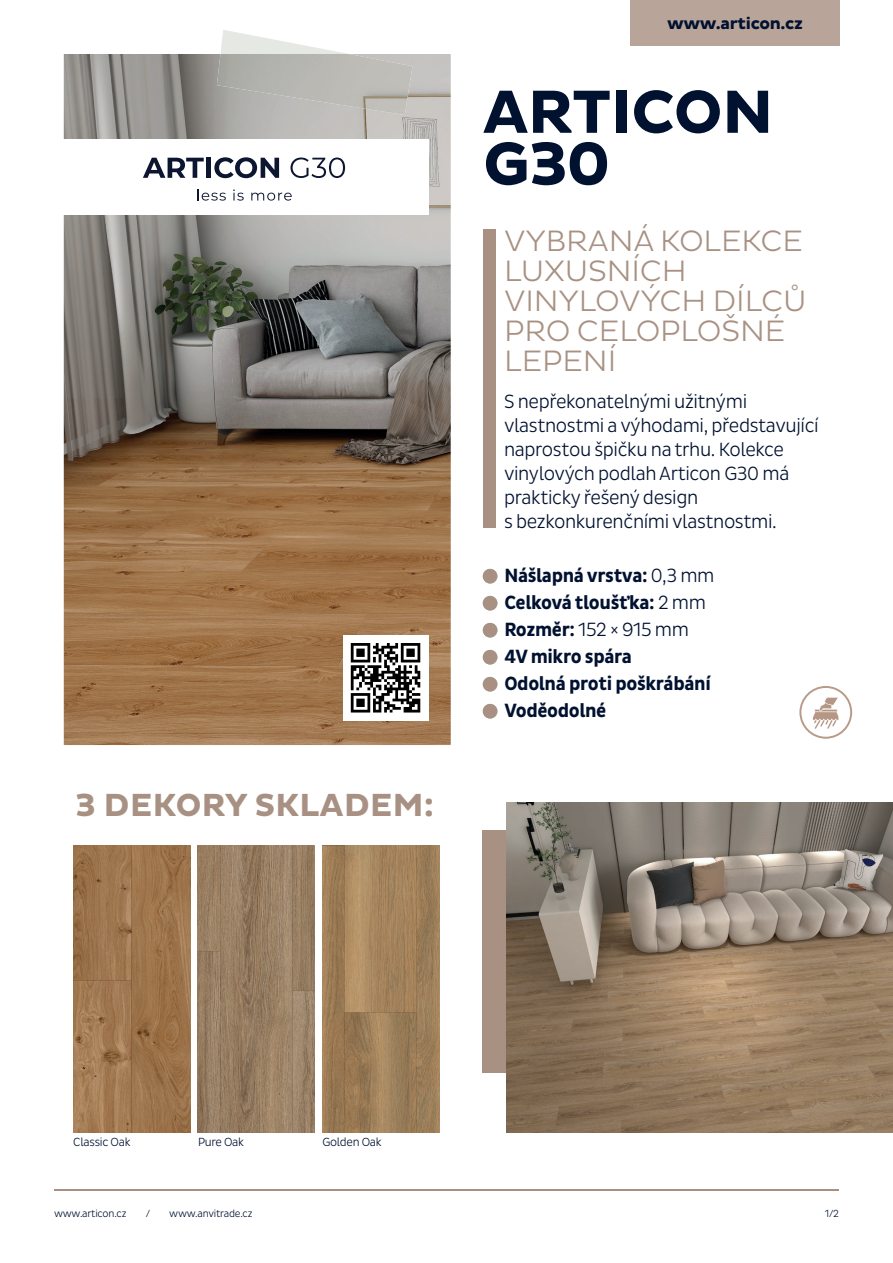
<style>
.page{position:relative;width:893px;height:1263px;background:#fff}
.page>*{position:absolute;margin:0;border:0;box-sizing:border-box;transform-origin:0 0}
.t1{font:700 61.95px/51.9px "Pluto Sans";letter-spacing:-.01em;color:#011130}
.t2{font:700 32.55px "Pluto Sans";letter-spacing:.015em;color:#a89183}
.t3{font:300 30px/30px "Pluto Sans";letter-spacing:-.005em;color:#a89183}
.t4{font:300 19.5px/24px "Pluto Sans Cond";letter-spacing:-.02em;color:#011130}
.t5{font:700 19.5px/27px "Pluto Sans Cond";letter-spacing:-.02em;color:#011130}
.t6{font:700 16.5px "Pluto Sans";letter-spacing:-.02em;color:#011130}
.t7{font:300 12px "Pluto Sans Cond";letter-spacing:-.02em;color:#011130}
.t8{font:300 10.5px "Pluto Sans Cond";letter-spacing:-.02em;color:#011130}
.s1{font-weight:300}
</style>
<div class="page">
<div style="left:482px;top:830px;width:242px;height:243px;background:#a89183"></div>
<img style="left:64px;top:54px;width:387px;height:691px">
<img style="left:506px;top:803px;width:387px;height:329px">
<svg style="left:220px;top:30px;width:127px;height:24px"></svg>
<img style="left:217px;top:54px;width:195px;height:61px">
<svg style="left:483px;top:569px;width:15px;height:15px"></svg>
<div style="left:483px;top:569px;width:14px;height:14px;background:#a89183;border-radius:50%"></div>
<svg style="left:483px;top:596px;width:15px;height:15px"></svg>
<div style="left:483px;top:596px;width:14px;height:14px;background:#a89183;border-radius:50%"></div>
<svg style="left:483px;top:623px;width:15px;height:15px"></svg>
<div style="left:483px;top:623px;width:14px;height:14px;background:#a89183;border-radius:50%"></div>
<svg style="left:483px;top:650px;width:15px;height:15px"></svg>
<div style="left:483px;top:650px;width:14px;height:14px;background:#a89183;border-radius:50%"></div>
<svg style="left:483px;top:677px;width:15px;height:15px"></svg>
<div style="left:483px;top:677px;width:14px;height:14px;background:#a89183;border-radius:50%"></div>
<svg style="left:483px;top:704px;width:15px;height:15px"></svg>
<div style="left:483px;top:704px;width:14px;height:14px;background:#a89183;border-radius:50%"></div>
<div style="left:483px;top:229px;width:12px;height:299px;background:#a89183"></div>
<div style="left:0;top:139px;width:428px;height:76px;background:#fff"></div>
<img style="left:322px;top:845px;width:117px;height:287px">
<img style="left:73px;top:845px;width:117px;height:287px">
<img style="left:198px;top:845px;width:117px;height:287px">
<svg style="left:143px;top:158px;width:61px;height:20px"></svg>
<div style="left:206px;top:158px;width:5px;height:20px;background:#0d1631"></div>
<svg style="left:214px;top:157px;width:65px;height:21px"></svg>
<svg style="left:290px;top:157px;width:55px;height:21px"></svg>
<svg style="left:198px;top:189px;width:28px;height:12px"></svg>
<svg style="left:233px;top:189px;width:11px;height:12px"></svg>
<svg style="left:251px;top:193px;width:41px;height:8px"></svg>
<div style="left:630px;top:0;width:210px;height:45px;background:#b8a498"></div>
<svg style="left:799px;top:686px;width:53px;height:53px"></svg>
<hr style="left:54px;top:1190px;width:785px;height:1px;background:#a89183">
<div style="left:343px;top:635px;width:85px;height:86px;background:#fff"></div>
<svg style="left:350px;top:643px;width:71px;height:70px"></svg>
<svg style="left:351px;top:643px;width:69px;height:69px"></svg>
<p class="t6" style="left:667px;top:14px;width:137px">www.articon.cz</p>
<h1 class="t1" style="left:483px;top:88px;width:292px">ARTICON<br>G30</h1>
<h2 class="t2" style="left:76px;top:786px;width:360px">3 DEKORY SKLADEM:</h2>
<h3 class="t3" style="left:504px;top:226px;width:304px">VYBRANÁ KOLEKCE<br>LUXUSNÍCH<br>VINYLOVÝCH DÍLCŮ<br>PRO CELOPLOŠNÉ<br>LEPENÍ</h3>
<p class="t4" style="left:504px;top:389px;width:316px">S nepřekonatelnými užitnými vlastnostmi a výhodami, představující naprostou špičku na trhu. Kolekce vinylových podlah Articon G30 má prakticky řešený design<br>s bezkonkurenčními vlastnostmi.</p>
<p class="t5" style="left:504px;top:563px;width:212px">Nášlapná vrstva: <span class="s1">0,3 mm<br></span>Celková tloušťka: <span class="s1">2 mm<br></span>Rozměr: <span class="s1">152 × 915 mm<br></span>4V mikro spára<br>Odolná proti poškrábání<br>Voděodolné</p>
<p class="t7" style="left:73px;top:1135px;width:59px">Classic Oak</p>
<p class="t7" style="left:198px;top:1135px;width:48px">Pure Oak</p>
<p class="t7" style="left:322px;top:1135px;width:61px">Golden Oak</p>
<p class="t8" style="left:54px;top:1207px;width:74px">www.articon.cz</p>
<p class="t8" style="left:146px;top:1207px;width:6px">/</p>
<p class="t8" style="left:169px;top:1207px;width:85px">www.anvitrade.cz</p>
<p class="t8" style="left:825px;top:1207px;width:16px">1/2</p>
</div>
